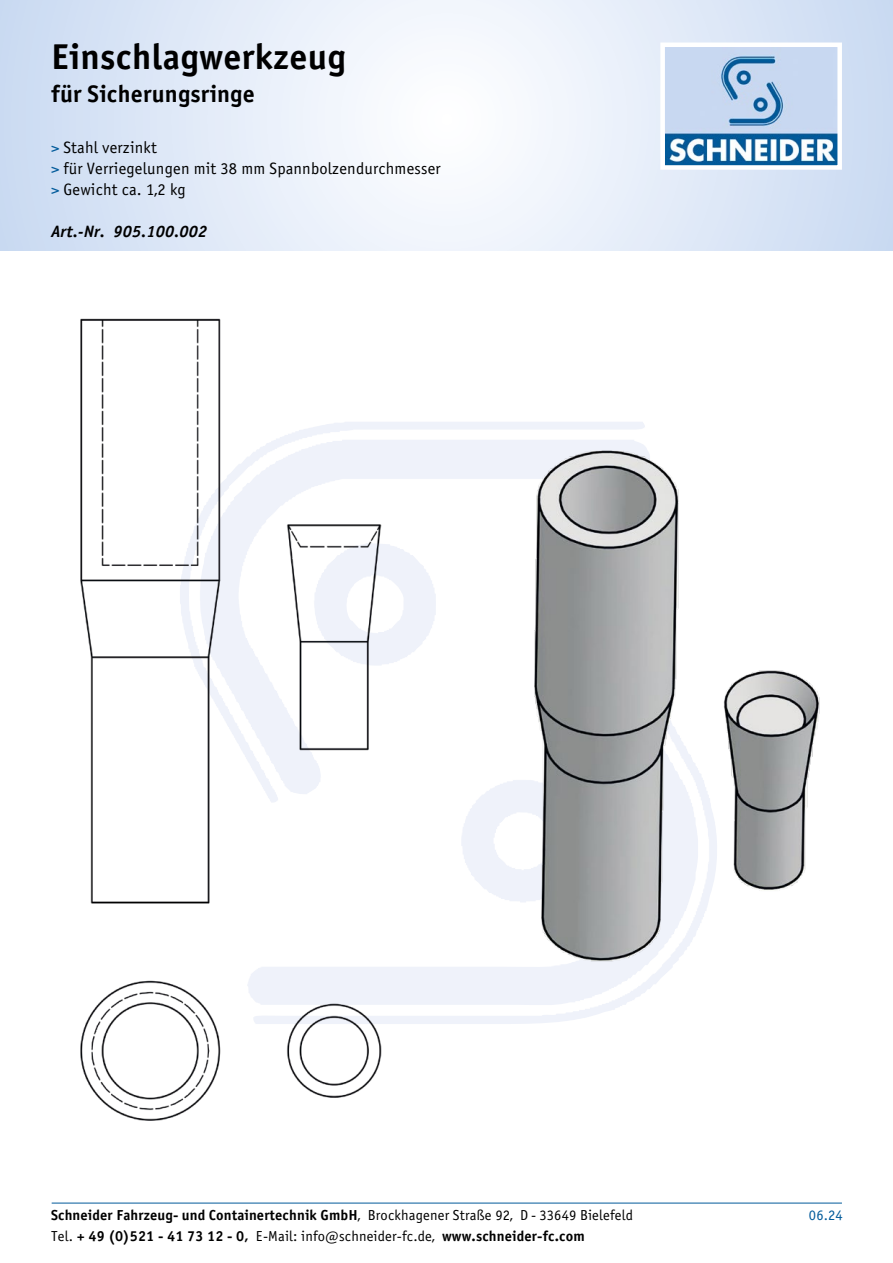
<style>
.page{position:relative;width:893px;height:1263px;background:#fff}
.page>*{position:absolute;margin:0;border:0;box-sizing:border-box;transform-origin:0 0}
.t1{font:36px "Officina Sans Bold ITC";letter-spacing:.01em;color:#000}
.t2{font:24px "Officina Sans Bold ITC";letter-spacing:.01em;color:#000}
.t3{font:16.5px/21px "Officina Sans Book ITC";letter-spacing:.01em;color:#000}
.t4{font:italic 16.5px "Officina Sans Bold ITC";letter-spacing:.01em;color:#000}
.t5{font:14.55px "Officina Sans Bold ITC";letter-spacing:.01em;color:#000}
.t6{font:14.55px "Officina Sans Book ITC";color:#005a9a}
.s1{color:#005a9a}
.s2{font-family:"Officina Sans Book ITC"}
</style>
<div class="page">
<svg style="left:0;top:0;width:893px;height:251px"></svg>
<img style="left:665px;top:48px;width:172px;height:117px">
<div style="left:660px;top:43px;width:182px;height:127px;border:4px solid #fff"></div>
<hr style="left:52px;top:1203px;width:790px;height:1px;background:#005a9a">
<img style="left:80px;top:318px;width:740px;height:803px">
<h1 class="t1" style="left:51px;top:34px;width:296px">Einschlagwerkzeug</h1>
<h2 class="t2" style="left:51px;top:79px;width:205px">für Sicherungsringe</h2>
<p class="t3" style="left:51px;top:137px;width:391px"><span class="s1">&gt;</span> Stahl verzinkt<br><span class="s1">&gt;</span> für Verriegelungen mit 38 mm Spannbolzendurchmesser <span class="s1">&gt;</span> Gewicht ca. 1,2 kg</p>
<p class="t4" style="left:51px;top:221px;width:158px">Art.-Nr. 905.100.002</p>
<p class="t5" style="left:51px;top:1206px;width:583px">Schneider Fahrzeug- und Containertechnik GmbH<span class="s2">, Brockhagener Straße 92, D - 33649 Bielefeld</span></p>
<p class="t6" style="left:809px;top:1206px;width:35px">06.24</p>
<p class="t5" style="left:51px;top:1227px;width:535px"><span class="s2">Tel.</span> + 49 (0)521 - 41 73 12 - 0, <span class="s2">E-Mail: info@schneider-fc.de,</span> www.schneider-fc.com</p>
</div>
